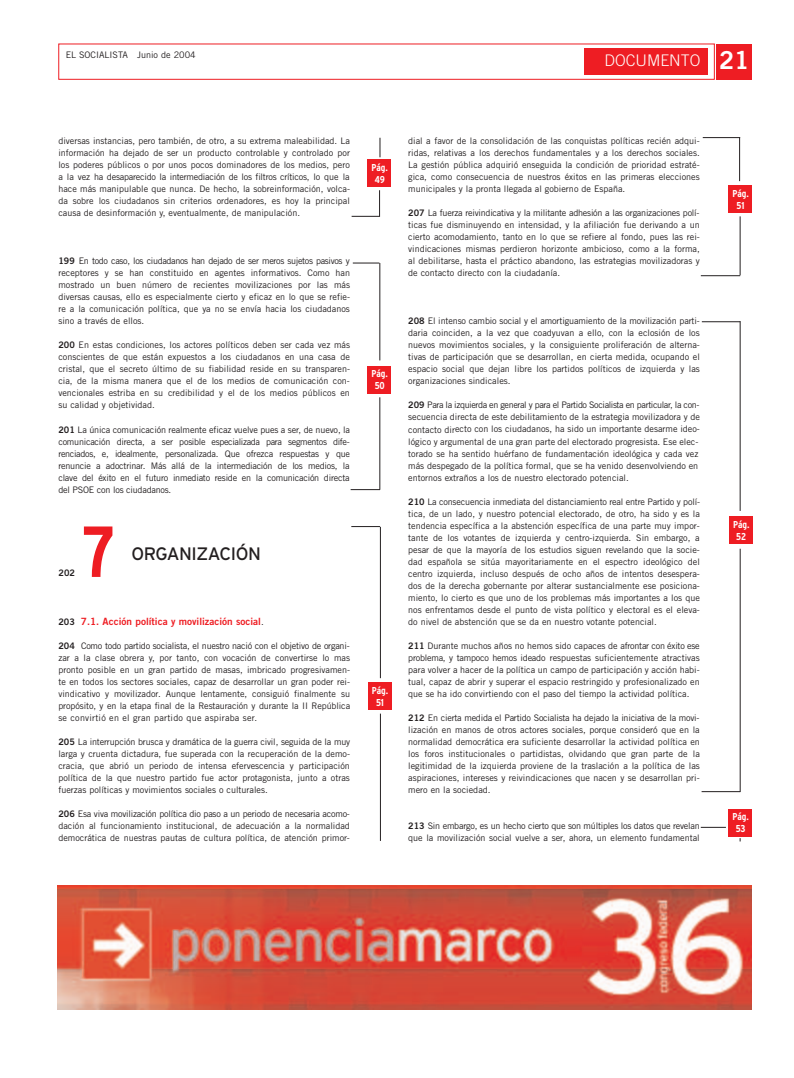
<style>
.page{position:relative;width:794px;height:1078px;background:#fff}
.page>*{position:absolute;margin:0;border:0;box-sizing:border-box;transform-origin:0 0}
.t1{font:700 condensed 72px "Interstate";color:#ee1d23}
.t2{font:24.8px "Trade Gothic Bold Two";color:#fff}
.t3{font:18px "Interstate";letter-spacing:-.025em;color:#231f20}
.t4{font:300 16px "Trade Gothic";color:#fffefc}
.t5{font:10px "Trade Gothic Bold Two";color:#ee1d23}
.t6{font:700 condensed 10px/12px "Interstate";color:#fff;text-align:center}
.t7{font:9px/12px "Trade Gothic";color:#231f20;text-align:justify}
.t8{font:9px "Trade Gothic Bold Two";color:#231f20}
.s1{font-family:"Trade Gothic Bold Two"}
.s2{font-size:9px;color:#231f20}
.s3{font-family:"Trade Gothic";font-size:9px;color:#231f20}
</style>
<div class="page">
<div style="left:58px;top:44px;width:656px;height:36px;border:1px solid #ee1d23"></div>
<div style="left:716px;top:44px;width:36px;height:36px;background:#ee1d23"></div>
<div style="left:584px;top:49px;width:124px;height:26px;background:#ee1d23"></div>
<div style="left:368px;top:366px;width:23px;height:27px;background:#ee1d23"></div>
<div style="left:368px;top:160px;width:23px;height:27px;background:#ee1d23"></div>
<div style="left:729px;top:185px;width:23px;height:28px;background:#ee1d23"></div>
<div style="left:729px;top:516px;width:23px;height:28px;background:#ee1d23"></div>
<div style="left:729px;top:808px;width:23px;height:28px;background:#ee1d23"></div>
<div style="left:368px;top:682px;width:23px;height:27px;background:#ee1d23"></div>
<svg style="left:351px;top:526px;width:29px;height:1px"></svg>
<hr style="left:379px;top:263px;width:1px;height:97px;background:#231f20">
<svg style="left:379px;top:138px;width:1px;height:19px"></svg>
<svg style="left:351px;top:489px;width:29px;height:1px"></svg>
<hr style="left:380px;top:526px;width:1px;height:152px;background:#231f20">
<svg style="left:347px;top:1008px;width:29px;height:1px"></svg>
<hr style="left:380px;top:713px;width:1px;height:127px;background:#231f20">
<hr style="left:739px;top:137px;width:1px;height:44px;background:#231f20">
<hr style="left:701px;top:791px;width:39px;height:1px;background:#231f20">
<hr style="left:701px;top:275px;width:39px;height:1px;background:#231f20">
<hr style="left:739px;top:548px;width:1px;height:243px;background:#231f20">
<hr style="left:703px;top:137px;width:37px;height:1px;background:#231f20">
<img style="left:58px;top:885px;width:694px;height:123px">
<svg style="left:351px;top:190px;width:29px;height:27px"></svg>
<svg style="left:353px;top:262px;width:26px;height:1px"></svg>
<hr style="left:379px;top:397px;width:1px;height:92px;background:#231f20">
<hr style="left:739px;top:216px;width:1px;height:59px;background:#231f20">
<hr style="left:702px;top:321px;width:38px;height:1px;background:#231f20">
<hr style="left:739px;top:321px;width:1px;height:190px;background:#231f20">
<svg style="left:701px;top:826px;width:25px;height:1px"></svg>
<p class="t7" style="left:66px;top:50px;width:131px">EL SOCIALISTA Junio de 2004</p>
<h3 class="t4" style="left:604px;top:54px;width:98px">DOCUMENTO</h3>
<h2 class="t2" style="left:719px;top:51px;width:32px">21</h2>
<p class="t7" style="left:58px;top:136px;width:293px">diversas instancias, pero también, de otro, a su extrema maleabilidad. La información ha dejado de ser un producto controlable y controlado por los poderes públicos o por unos pocos dominadores de los medios, pero a la vez ha desaparecido la intermediación de los filtros críticos, lo que la hace más manipulable que nunca. De hecho, la sobreinformación, volca&shy;da sobre los ciudadanos sin criterios ordenadores, es hoy la principal causa de desinformación y, eventualmente, de manipulación.</p>
<p class="t7" style="left:58px;top:256px;width:293px"><span class="s1">199</span> En todo caso, los ciudadanos han dejado de ser meros sujetos pasivos y receptores y se han constituido en agentes informativos. Como han mostrado un buen número de recientes movilizaciones por las más diversas causas, ello es especialmente cierto y eficaz en lo que se refie&shy;re a la comunicación política, que ya no se envía hacia los ciudadanos sino a través de ellos.</p>
<p class="t7" style="left:58px;top:340px;width:293px"><span class="s1">200</span> En estas condiciones, los actores políticos deben ser cada vez más conscientes de que están expuestos a los ciudadanos en una casa de cristal, que el secreto último de su fiabilidad reside en su transparen&shy;cia, de la misma manera que el de los medios de comunicación con&shy;vencionales estriba en su credibilidad y el de los medios públicos en su calidad y objetividad.</p>
<p class="t7" style="left:58px;top:424px;width:293px"><span class="s1">201</span> La única comunicación realmente eficaz vuelve pues a ser, de nuevo, la comunicación directa, a ser posible especializada para segmentos dife&shy;renciados, e, idealmente, personalizada. Que ofrezca respuestas y que renuncie a adoctrinar. Más allá de la intermediación de los medios, la clave del éxito en el futuro inmediato reside en la comunicación directa del PSOE con los ciudadanos.</p>
<p class="t8" style="left:58px;top:569px;width:18px">202</p>
<h1 class="t1" style="left:82px;top:510px;width:35px">7</h1>
<h3 class="t3" style="left:131px;top:542px;width:131px">ORGANIZACIÓN</h3>
<p class="t5" style="left:58px;top:617px;width:207px"><span class="s2">203</span> 7.1. Acción política y movilización social<span class="s3">.</span></p>
<p class="t7" style="left:58px;top:640px;width:293px"><span class="s1">204</span> Como todo partido socialista, el nuestro nació con el objetivo de organi&shy;zar a la clase obrera y, por tanto, con vocación de convertirse lo mas pronto posible en un gran partido de masas, imbricado progresivamen&shy;te en todos los sectores sociales, capaz de desarrollar un gran poder rei&shy;vindicativo y movilizador. Aunque lentamente, consiguió finalmente su propósito, y en la etapa final de la Restauración y durante la II República se convirtió en el gran partido que aspiraba ser.</p>
<p class="t7" style="left:58px;top:736px;width:293px"><span class="s1">205</span> La interrupción brusca y dramática de la guerra civil, seguida de la muy larga y cruenta dictadura, fue superada con la recuperación de la demo&shy;cracia, que abrió un periodo de intensa efervescencia y participación política de la que nuestro partido fue actor protagonista, junto a otras fuerzas políticas y movimientos sociales o culturales.</p>
<p class="t7" style="left:58px;top:808px;width:293px"><span class="s1">206</span> Esa viva movilización política dio paso a un periodo de necesaria acomo&shy;dación al funcionamiento institucional, de adecuación a la normalidad democrática de nuestras pautas de cultura política, de atención primor-</p>
<p class="t6" style="left:371px;top:161px;width:18px">Pág.<br>49</p>
<p class="t6" style="left:371px;top:368px;width:18px">Pág.<br>50</p>
<p class="t6" style="left:372px;top:684px;width:18px">Pág.<br>51</p>
<p class="t7" style="left:408px;top:136px;width:293px">dial a favor de la consolidación de las conquistas políticas recién adqui&shy;ridas, relativas a los derechos fundamentales y a los derechos sociales.<br>La gestión pública adquirió enseguida la condición de prioridad estraté&shy;gica, como consecuencia de nuestros éxitos en las primeras elecciones municipales y la pronta llegada al gobierno de España.</p>
<p class="t7" style="left:408px;top:208px;width:293px"><span class="s1">207</span> La fuerza reivindicativa y la militante adhesión a las organizaciones polí&shy;ticas fue disminuyendo en intensidad, y la afiliación fue derivando a un cierto acomodamiento, tanto en lo que se refiere al fondo, pues las rei&shy;vindicaciones mismas perdieron horizonte ambicioso, como a la forma, al debilitarse, hasta el práctico abandono, las estrategias movilizadoras y de contacto directo con la ciudadanía.</p>
<p class="t7" style="left:408px;top:316px;width:293px"><span class="s1">208</span> El intenso cambio social y el amortiguamiento de la movilización parti&shy;daria coinciden, a la vez que coadyuvan a ello, con la eclosión de los nuevos movimientos sociales, y la consiguiente proliferación de alterna&shy;tivas de participación que se desarrollan, en cierta medida, ocupando el espacio social que dejan libre los partidos políticos de izquierda y las organizaciones sindicales.</p>
<p class="t7" style="left:408px;top:400px;width:293px;text-align:left"><span class="s1">209</span> Para la izquierda en general y para el Partido Socialista en particular, la con&shy;secuencia directa de este debilitamiento de la estrategia movilizadora y de contacto directo con los ciudadanos, ha sido un importante desarme ideo&shy;lógico y argumental de una gran parte del electorado progresista. Ese elec&shy;torado se ha sentido huérfano de fundamentación ideológica y cada vez más despegado de la política formal, que se ha venido desenvolviendo en entornos extraños a los de nuestro electorado potencial.</p>
<p class="t7" style="left:408px;top:496px;width:293px"><span class="s1">210</span> La consecuencia inmediata del distanciamiento real entre Partido y polí&shy;tica, de un lado, y nuestro potencial electorado, de otro, ha sido y es la tendencia específica a la abstención específica de una parte muy impor&shy;tante de los votantes de izquierda y centro-izquierda. Sin embargo, a pesar de que la mayoría de los estudios siguen revelando que la socie&shy;dad española se sitúa mayoritariamente en el espectro ideológico del centro izquierda, incluso después de ocho años de intentos desespera&shy;dos de la derecha gobernante por alterar sustancialmente ese posiciona&shy;miento, lo cierto es que uno de los problemas más importantes a los que nos enfrentamos desde el punto de vista político y electoral es el eleva&shy;do nivel de abstención que se da en nuestro votante potencial.</p>
<p class="t7" style="left:408px;top:640px;width:293px"><span class="s1">211</span> Durante muchos años no hemos sido capaces de afrontar con éxito ese problema, y tampoco hemos ideado respuestas suficientemente atractivas para volver a hacer de la política un campo de participación y acción habi&shy;tual, capaz de abrir y superar el espacio restringido y profesionalizado en que se ha ido convirtiendo con el paso del tiempo la actividad política.</p>
<p class="t7" style="left:408px;top:712px;width:293px"><span class="s1">212</span> En cierta medida el Partido Socialista ha dejado la iniciativa de la movi&shy;lización en manos de otros actores sociales, porque consideró que en la normalidad democrática era suficiente desarrollar la actividad política en los foros institucionales o partidistas, olvidando que gran parte de la legitimidad de la izquierda proviene de la traslación a la política de las aspiraciones, intereses y reivindicaciones que nacen y se desarrollan pri&shy;mero en la sociedad.</p>
<p class="t7" style="left:408px;top:820px;width:293px"><span class="s1">213</span> Sin embargo, es un hecho cierto que son múltiples los datos que revelan que la movilización social vuelve a ser, ahora, un elemento fundamental</p>
<p class="t6" style="left:732px;top:187px;width:18px">Pág.<br>51</p>
<p class="t6" style="left:733px;top:518px;width:18px">Pág.<br>52</p>
<p class="t6" style="left:732px;top:810px;width:18px">Pág.<br>53</p>
</div>
